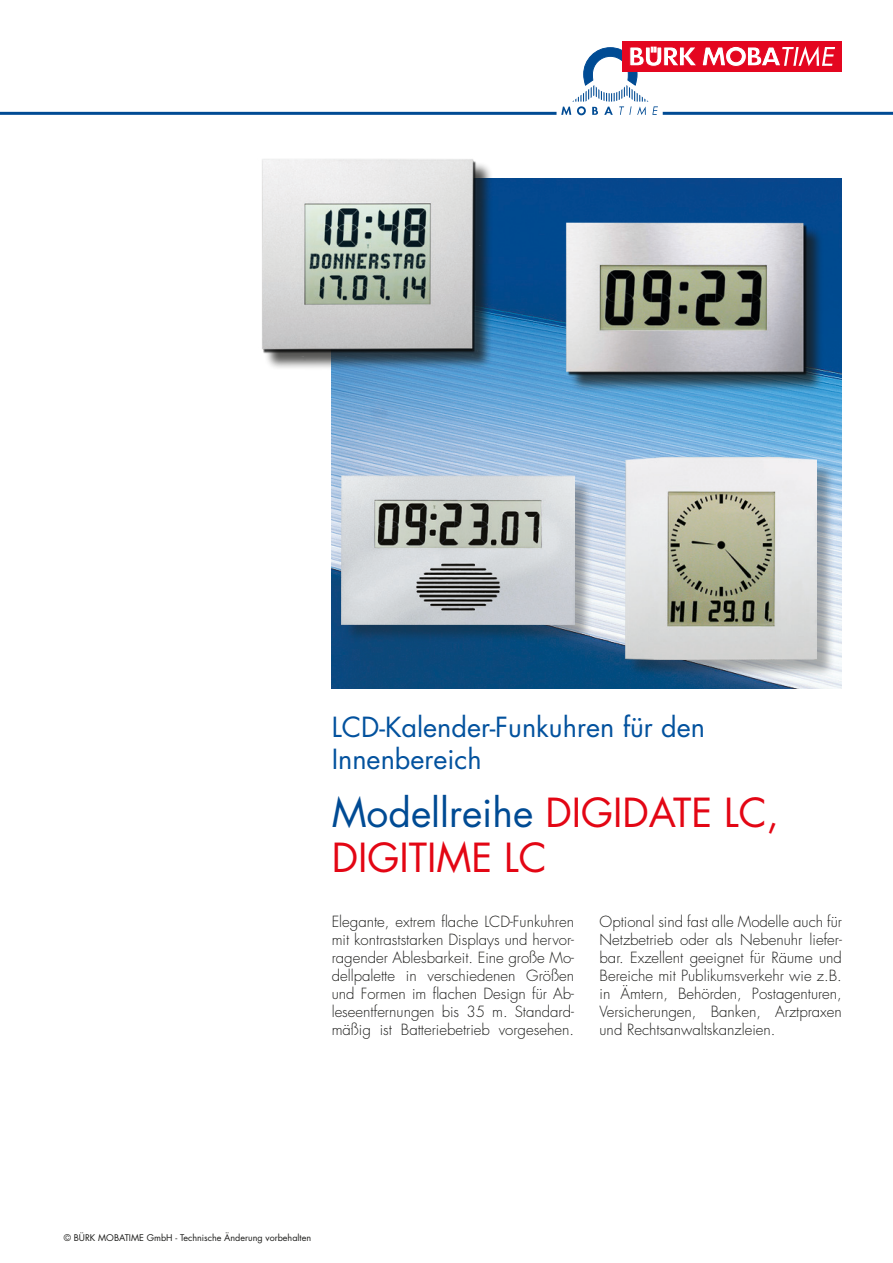
<style>
.page{position:relative;width:893px;height:1263px;background:#fff}
.page>*{position:absolute;margin:0;border:0;box-sizing:border-box;transform-origin:0 0}
.t1{font:39px/45px "Futura Std";color:#e30614}
.t2{font:27px/32.4px "Futura Std";color:#03529e}
.t3{font:300 15px/18px "Futura Std";color:#1d1d1b;text-align:justify}
.t4{font:9px "Futura Std";color:#1d1d1b}
.s1{color:#004b94}
</style>
<div class="page">
<div style="left:622px;top:41px;width:220px;height:31px;background:#e40620"></div>
<svg style="left:561px;top:46px;width:274px;height:69px"></svg>
<hr style="left:663px;top:112px;width:230px;height:3px;background:#004b94">
<hr style="left:0;top:112px;width:556px;height:3px;background:#004b94">
<img style="left:332px;top:179px;width:510px;height:510px">
<div style="left:627px;top:460px;width:208px;height:218px;background:#1d1d1b;opacity:.35"></div>
<img style="left:625px;top:458px;width:191px;height:202px">
<div style="left:344px;top:478px;width:248px;height:164px;background:#1d1d1b;opacity:.35"></div>
<img style="left:342px;top:476px;width:232px;height:148px">
<div style="left:264px;top:161px;width:230px;height:211px;background:#1d1d1b;opacity:.75"></div>
<img style="left:262px;top:159px;width:227px;height:205px">
<div style="left:568px;top:225px;width:256px;height:168px;background:#1d1d1b;opacity:.75"></div>
<img style="left:556px;top:213px;width:257px;height:165px">
<h2 class="t2" style="left:332px;top:711px;width:375px">LCD-Kalender-Funkuhren für den<br>Innenbereich</h2>
<h1 class="t1" style="left:332px;top:791px;width:449px"><span class="s1">Modellreihe</span> DIGIDATE LC,<br>DIGITIME LC</h1>
<p class="t3" style="left:332px;top:913px;width:244px">Elegante, extrem flache LCD-Funkuhren mit kontraststarken Displays und hervor&shy;ragender Ablesbarkeit. Eine große Mo&shy;dellpalette in verschiedenen Größen und Formen im flachen Design für Ab&shy;leseentfernungen bis 35 m. Standard&shy;mäßig ist Batteriebetrieb vorgesehen.</p>
<p class="t3" style="left:600px;top:913px;width:244px">Optional sind fast alle Modelle auch für Netzbetrieb oder als Nebenuhr liefer&shy;bar. Exzellent geeignet für Räume und Bereiche mit Publikumsverkehr wie z.B. in Ämtern, Behörden, Postagenturen, Versicherungen, Banken, Arztpraxen und Rechtsanwaltskanzleien.</p>
<p class="t4" style="left:64px;top:1231px;width:249px">© BÜRK MOBATIME GmbH - Technische Änderung vorbehalten</p>
</div>
